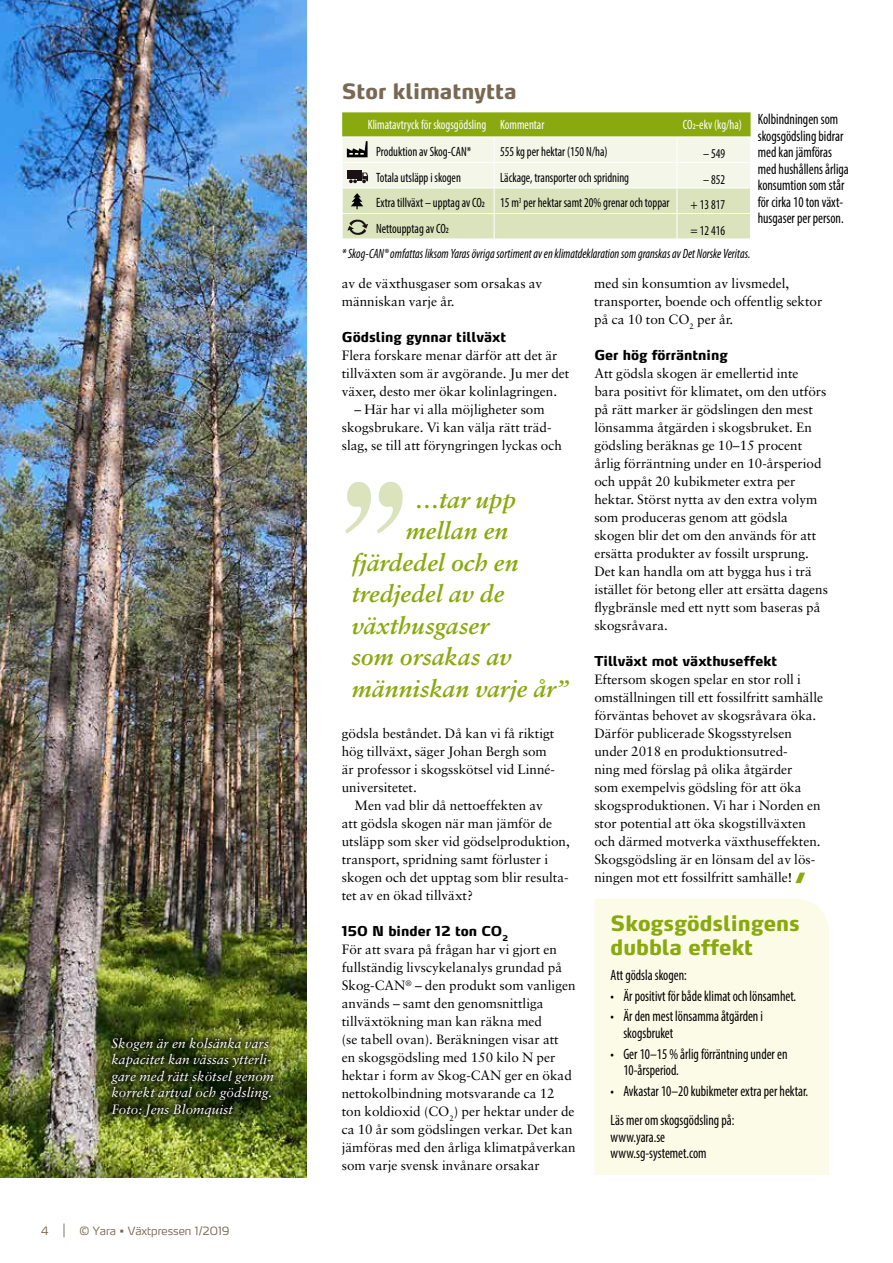
<style>
.page{position:relative;width:893px;height:1263px;background:#fff}
.page>*{position:absolute;margin:0;border:0;box-sizing:border-box;transform-origin:0 0}
.t1{font:italic 700 24px "Sabon";color:#89a90e}
.t2{font:800 21px/24px "Yara Max LF";color:#89a90e}
.t3{font:800 21px "Yara Max LF";color:#786854}
.t4{font:condensed 15px/16.5px "Myriad Pro";color:#000;scale:.9 1}
.t5{font:13.5px/18px "Sabon";color:#000}
.t6{font:condensed 13.5px "Myriad Pro";color:#000;scale:.9 1}
.t7{font:italic 13.5px/16.5px "Sabon";color:#fff}
.t8{font:italic condensed 13.5px "Myriad Pro";color:#000;scale:.9 1}
.t9{font:800 13.5px "Yara Max LF";color:#000}
.t10{font:condensed 13.5px "Myriad Pro";color:#fff;scale:.9 1}
.t11{font:300 11.25px "Yara Max LF";color:#786854}
.s1{font-size:14.7px}
</style>
<div class="page">
<svg style="left:345px;top:482px;width:58px;height:52px"></svg>
<img style="left:0;top:0;width:306px;height:1178px">
<div style="left:594px;top:899px;width:235px;height:276px;background:#fcfbe8"></div>
<svg style="left:342px;top:112px;width:409px;height:127px;background:#d3dead"></svg>
<div style="left:104px;top:1030px;width:177px;height:94px;background:#000;opacity:.98"></div>
<p class="t7" style="left:111px;top:1035px;width:164px">Skogen är en kolsänka vars kapacitet kan vässas ytterli&shy;gare med rätt skötsel genom korrekt artval och gödsling.<br>Foto: Jens Blomquist</p>
<p class="t11" style="left:41px;top:1224px;width:190px">4 <span class="s1">|</span> © Yara • Växtpressen 1/2019</p>
<h2 class="t3" style="left:342px;top:79px;width:176px">Stor klimatnytta</h2>
<p class="t10" style="left:368px;top:116px;width:198px">Klimatavtryck för skogsgödsling Kommentar</p>
<p class="t10" style="left:683px;top:116px;width:67px">CO2-ekv (kg/ha)</p>
<p class="t6" style="left:376px;top:144px;width:107px">Produktion av Skog-CAN*</p>
<p class="t6" style="left:500px;top:144px;width:121px">555 kg per hektar (150 N/ha)</p>
<p class="t6" style="left:703px;top:146px;width:26px">– 549</p>
<p class="t6" style="left:376px;top:169px;width:96px">Totala utsläpp i skogen</p>
<p class="t6" style="left:500px;top:169px;width:145px">Läckage, transporter och spridning</p>
<p class="t6" style="left:703px;top:171px;width:26px">– 852</p>
<p class="t6" style="left:376px;top:195px;width:327px">Extra tillväxt – upptag av CO2 15 m<sup>3</sup> per hektar samt 20% grenar och toppar</p>
<p class="t6" style="left:691px;top:197px;width:40px">+ 13 817</p>
<p class="t6" style="left:376px;top:220px;width:82px">Nettoupptag av CO2</p>
<p class="t6" style="left:691px;top:222px;width:40px">= 12 416</p>
<p class="t8" style="left:342px;top:245px;width:455px">* Skog-CAN® omfattas liksom Yaras övriga sortiment av en klimatdeklaration som granskas av Det Norske Veritas.</p>
<p class="t4" style="left:758px;top:111px;width:103px">Kolbindningen som skogsgödsling bidrar med kan jämföras med hushållens årliga konsumtion som står för cirka 10 ton växt&shy;husgaser per person.</p>
<p class="t5" style="left:342px;top:274px;width:202px">av de växthusgaser som orsakas av människan varje år.</p>
<p class="t9" style="left:342px;top:329px;width:166px">Gödsling gynnar tillväxt</p>
<p class="t5" style="left:342px;top:346px;width:229px">Flera forskare menar därför att det är tillväxten som är avgörande. Ju mer det växer, desto mer ökar kolinlagringen.</p>
<p class="t5" style="left:342px;top:400px;width:222px;text-indent:13px">– Här har vi alla möjligheter som skogsbrukare. Vi kan välja rätt träd&shy;slag, se till att föryngringen lyckas och</p>
<h1 class="t1" style="left:416px;top:485px;width:102px">…tar upp</h1>
<h1 class="t1" style="left:406px;top:516px;width:104px">mellan en</h1>
<h1 class="t1" style="left:352px;top:548px;width:168px">fjärdedel och en</h1>
<h1 class="t1" style="left:352px;top:579px;width:154px">tredjedel av de</h1>
<h1 class="t1" style="left:352px;top:611px;width:139px">växthusgaser</h1>
<h1 class="t1" style="left:352px;top:642px;width:161px">som orsakas av</h1>
<h1 class="t1" style="left:352px;top:674px;width:219px">människan varje år”</h1>
<p class="t5" style="left:342px;top:724px;width:214px">gödsla beståndet. Då kan vi få riktigt hög tillväxt, säger Johan Bergh som är professor i skogsskötsel vid Linné&shy;universitetet.</p>
<p class="t5" style="left:342px;top:796px;width:230px;text-indent:13px">Men vad blir då nettoeffekten av<br>att gödsla skogen när man jämför de utsläpp som sker vid gödselproduktion, transport, spridning samt förluster i skogen och det upptag som blir resulta&shy;tet av en ökad tillväxt?</p>
<p class="t9" style="left:342px;top:923px;width:168px">150 N binder 12 ton CO<sub>2</sub></p>
<p class="t5" style="left:342px;top:940px;width:235px">För att svara på frågan har vi gjort en fullständig livscykelanalys grundad på Skog-CAN<sup>®</sup> – den produkt som vanligen används – samt den genomsnittliga tillväxtökning man kan räkna med<br>(se tabell ovan). Beräkningen visar att<br>en skogsgödsling med 150 kilo N per hektar i form av Skog-CAN ger en ökad nettokolbindning motsvarande ca 12 ton koldioxid (CO<sub>2</sub>) per hektar under de ca 10 år som gödslingen verkar. Det kan jämföras med den årliga klimatpåverkan som varje svensk invånare orsakar</p>
<p class="t5" style="left:594px;top:274px;width:230px">med sin konsumtion av livsmedel, transporter, boende och offentlig sektor på ca 10 ton CO<sub>2</sub> per år.</p>
<p class="t9" style="left:594px;top:347px;width:135px">Ger hög förräntning</p>
<p class="t5" style="left:594px;top:364px;width:235px">Att gödsla skogen är emellertid inte bara positivt för klimatet, om den utförs på rätt marker är gödslingen den mest lönsamma åtgärden i skogsbruket. En gödsling beräknas ge 10–15 procent årlig förräntning under en 10-årsperiod och uppåt 20 kubikmeter extra per hektar. Störst nytta av den extra volym som produceras genom att gödsla skogen blir det om den används för att ersätta produkter av fossilt ursprung.<br>Det kan handla om att bygga hus i trä istället för betong eller att ersätta dagens flygbränsle med ett nytt som baseras på skogsråvara.</p>
<p class="t9" style="left:594px;top:652px;width:184px">Tillväxt mot växthuseffekt</p>
<p class="t5" style="left:594px;top:670px;width:230px">Eftersom skogen spelar en stor roll i omställningen till ett fossilfritt samhälle förväntas behovet av skogsråvara öka.<br>Därför publicerade Skogsstyrelsen under 2018 en produktionsutred-<br>ning med förslag på olika åtgärder<br>som exempelvis gödsling för att öka skogsproduktionen. Vi har i Norden en stor potential att öka skogstillväxten och därmed motverka växthuseffekten.<br>Skogsgödsling är en lönsam del av lös&shy;ningen mot ett fossilfritt samhälle!</p>
<h2 class="t2" style="left:611px;top:911px;width:191px">Skogsgödslingens dubbla effekt</h2>
<p class="t4" style="left:611px;top:966px;width:86px">Att gödsla skogen:</p>
<p class="t4" style="left:611px;top:987px;width:208px">• Är positivt för både klimat och lönsamhet.</p>
<p class="t4" style="left:623px;top:1008px;width:157px;text-indent:-13px">• Är den mest lönsamma åtgärden i skogsbruket</p>
<p class="t4" style="left:623px;top:1045px;width:184px;text-indent:-13px">• Ger 10–15 % årlig förräntning under en<br>10-årsperiod.</p>
<p class="t4" style="left:611px;top:1076px;width:221px;line-height:29.2px">• Avkastar 10–20 kubikmeter extra per hektar.<br>Läs mer om skogsgödsling på:</p>
<p class="t4" style="left:611px;top:1128px;width:108px">www.yara.se www.sg-systemet.com</p>
</div>
